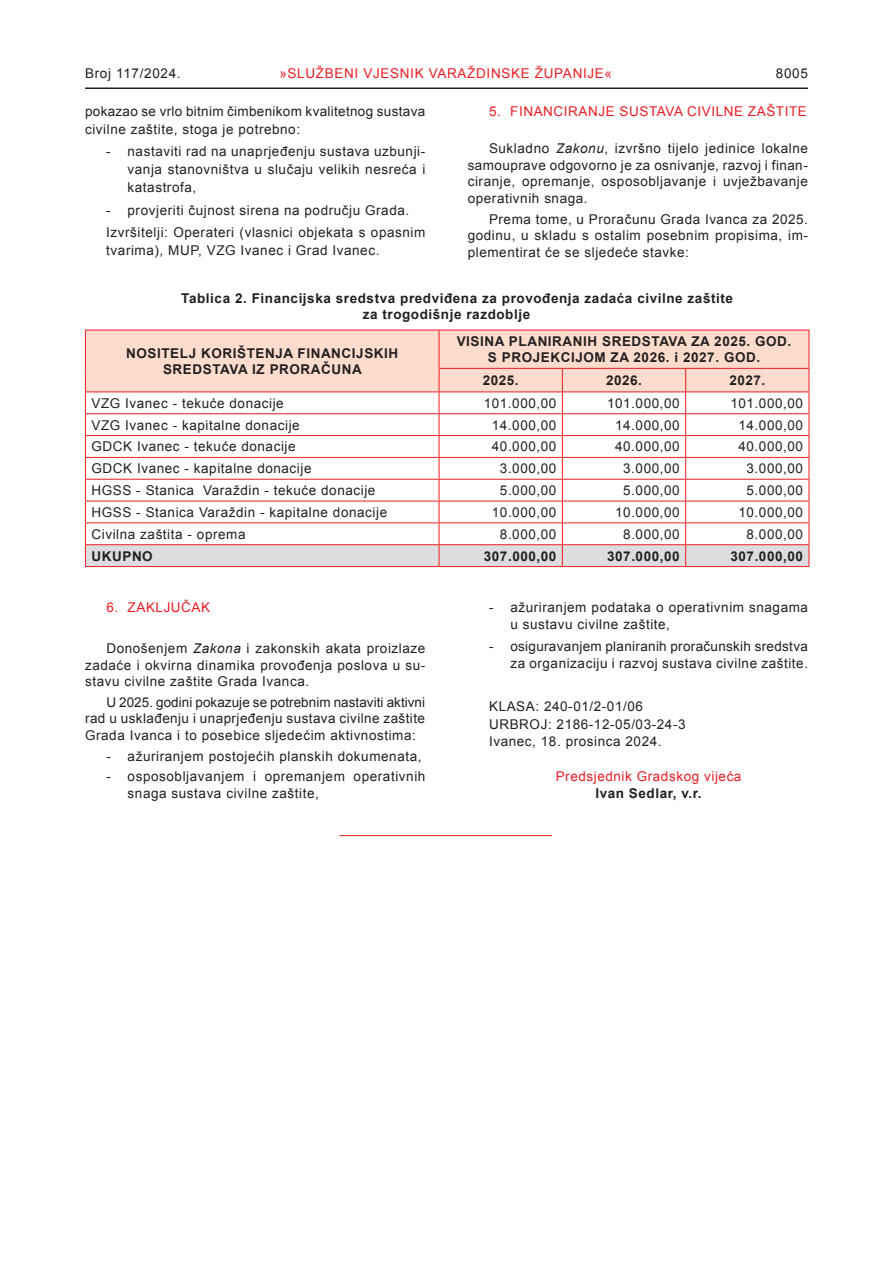
<style>
.page{position:relative;width:893px;height:1263px;background:#fff}
.page>*{position:absolute;margin:0;border:0;box-sizing:border-box;transform-origin:0 0}
.t1{font:13.5px/16.5px "Arial";letter-spacing:.04em;color:#231f20}
.t2{font:700 13.5px/16.5px "Arial";letter-spacing:.04em;color:#231f20;text-align:center}
.t3{font:13.5px "Arial";letter-spacing:.04em;color:#ee1d23}
.s1{font-style:italic}
</style>
<div class="page">
<hr style="left:85px;top:87px;width:723px;height:2px;background:#231f20">
<svg style="left:85px;top:330px;width:725px;height:236px"></svg>
<hr style="left:85px;top:566px;width:354px;height:1px;background:#ee1d23">
<hr style="left:439px;top:566px;width:123px;height:1px;background:#ee1d23">
<hr style="left:562px;top:566px;width:124px;height:1px;background:#ee1d23">
<hr style="left:686px;top:566px;width:123px;height:1px;background:#ee1d23">
<hr style="left:339px;top:835px;width:213px;height:1px;background:#ee1d23">
<p class="t1" style="left:85px;top:65px;width:97px">Broj 117/2024.</p>
<p class="t3" style="left:279px;top:64px;width:334px">»SLUŽBENI VJESNIK VARAŽDINSKE ŽUPANIJE«</p>
<p class="t1" style="left:776px;top:65px;width:34px">8005</p>
<p class="t1" style="left:85px;top:103px;width:342px;line-height:18px">pokazao se vrlo bitnim čimbenikom kvalitetnog sustava civilne zaštite, stoga je potrebno:</p>
<p class="t1" style="left:128px;top:143px;width:299px;line-height:18px;text-align:justify;text-indent:-21px">- nastaviti rad na unaprjeđenju sustava uzbunji&shy;vanja stanovništva u slučaju velikih nesreća i katastrofa,</p>
<p class="t1" style="left:106px;top:199px;width:321px;line-height:22.2px">- provjeriti čujnost sirena na području Grada.<br>Izvršitelji: Operateri (vlasnici objekata s opasnim</p>
<p class="t1" style="left:106px;top:242px;width:275px">tvarima), MUP, VZG Ivanec i Grad Ivanec.</p>
<p class="t3" style="left:489px;top:103px;width:319px">5. FINANCIRANJE SUSTAVA CIVILNE ZAŠTITE</p>
<p class="t1" style="left:468px;top:141px;width:342px;text-align:justify;text-indent:21px">Sukladno <span class="s1">Zakonu</span>, izvršno tijelo jedinice lokalne samouprave odgovorno je za osnivanje, razvoj i finan&shy;ciranje, opremanje, osposobljavanje i uvježbavanje operativnih snaga.</p>
<p class="t1" style="left:468px;top:211px;width:342px;text-align:justify;text-indent:21px">Prema tome, u Proračunu Grada Ivanca za 2025. godinu, u skladu s ostalim posebnim propisima, im&shy;plementirat će se sljedeće stavke:</p>
<p class="t2" style="left:363px;top:290px;width:372px;text-align:left;text-indent:-181px">Tablica 2. Financijska sredstva predviđena za provođenja zadaća civilne zaštite za trogodišnje razdoblje</p>
<p class="t2" style="left:126px;top:345px;width:274px">NOSITELJ KORIŠTENJA FINANCIJSKIH<br>SREDSTAVA IZ PRORAČUNA</p>
<p class="t2" style="left:457px;top:333px;width:336px">VISINA PLANIRANIH SREDSTAVA ZA 2025. GOD.<br>S PROJEKCIJOM ZA 2026. i 2027. GOD.</p>
<p class="t2" style="left:483px;top:372px;width:38px">2025.</p>
<p class="t2" style="left:606px;top:372px;width:38px">2026.</p>
<p class="t2" style="left:729px;top:372px;width:38px">2027.</p>
<p class="t1" style="left:91px;top:395px;width:194px">VZG Ivanec - tekuće donacije</p>
<p class="t1" style="left:484px;top:395px;width:74px">101.000,00</p>
<p class="t1" style="left:607px;top:395px;width:74px">101.000,00</p>
<p class="t1" style="left:730px;top:395px;width:74px">101.000,00</p>
<p class="t1" style="left:91px;top:417px;width:210px">VZG Ivanec - kapitalne donacije</p>
<p class="t1" style="left:492px;top:417px;width:66px">14.000,00</p>
<p class="t1" style="left:615px;top:417px;width:66px">14.000,00</p>
<p class="t1" style="left:738px;top:417px;width:66px">14.000,00</p>
<p class="t1" style="left:91px;top:439px;width:206px">GDCK Ivanec - tekuće donacije</p>
<p class="t1" style="left:492px;top:439px;width:66px">40.000,00</p>
<p class="t1" style="left:615px;top:439px;width:66px">40.000,00</p>
<p class="t1" style="left:738px;top:439px;width:66px">40.000,00</p>
<p class="t1" style="left:91px;top:460px;width:222px">GDCK Ivanec - kapitalne donacije</p>
<p class="t1" style="left:500px;top:460px;width:58px">3.000,00</p>
<p class="t1" style="left:623px;top:460px;width:58px">3.000,00</p>
<p class="t1" style="left:747px;top:460px;width:58px">3.000,00</p>
<p class="t1" style="left:91px;top:482px;width:285px">HGSS - Stanica Varaždin - tekuće donacije</p>
<p class="t1" style="left:500px;top:482px;width:58px">5.000,00</p>
<p class="t1" style="left:623px;top:482px;width:58px">5.000,00</p>
<p class="t1" style="left:747px;top:482px;width:58px">5.000,00</p>
<p class="t1" style="left:91px;top:504px;width:297px">HGSS - Stanica Varaždin - kapitalne donacije</p>
<p class="t1" style="left:492px;top:504px;width:66px">10.000,00</p>
<p class="t1" style="left:615px;top:504px;width:66px">10.000,00</p>
<p class="t1" style="left:738px;top:504px;width:66px">10.000,00</p>
<p class="t1" style="left:91px;top:526px;width:156px">Civilna zaštita - oprema</p>
<p class="t1" style="left:500px;top:526px;width:58px">8.000,00</p>
<p class="t1" style="left:623px;top:526px;width:58px">8.000,00</p>
<p class="t1" style="left:747px;top:526px;width:58px">8.000,00</p>
<p class="t2" style="left:91px;top:548px;width:63px">UKUPNO</p>
<p class="t2" style="left:484px;top:548px;width:74px">307.000,00</p>
<p class="t2" style="left:607px;top:548px;width:74px">307.000,00</p>
<p class="t2" style="left:730px;top:548px;width:74px">307.000,00</p>
<p class="t3" style="left:106px;top:598px;width:105px">6. ZAKLJUČAK</p>
<p class="t1" style="left:85px;top:640px;width:342px;text-align:justify;text-indent:21px">Donošenjem <span class="s1">Zakona</span> i zakonskih akata proizlaze zadaće i okvirna dinamika provođenja poslova u su&shy;stavu civilne zaštite Grada Ivanca.</p>
<p class="t1" style="left:85px;top:694px;width:342px;text-align:justify;text-indent:21px">U 2025. godini pokazuje se potrebnim nastaviti aktivni rad u usklađenju i unaprjeđenju sustava civilne zaštite Grada Ivanca i to posebice sljedećim aktivnostima:</p>
<p class="t1" style="left:106px;top:748px;width:317px">- ažuriranjem postojećih planskih dokumenata,</p>
<p class="t1" style="left:128px;top:768px;width:299px;text-indent:-21px">- osposobljavanjem i opremanjem operativnih snaga sustava civilne zaštite,</p>
<p class="t1" style="left:510px;top:598px;width:299px;line-height:17.4px;text-indent:-21px">- ažuriranjem podataka o operativnim snagama u sustavu civilne zaštite,</p>
<p class="t1" style="left:489px;top:637px;width:320px;line-height:17.4px;text-align:right">- osiguravanjem planiranih proračunskih sredstva za organizaciju i razvoj sustava civilne zaštite.</p>
<p class="t1" style="left:489px;top:698px;width:198px;line-height:17.4px">KLASA: 240-01/2-01/06<br>URBROJ: 2186-12-05/03-24-3<br>Ivanec, 18. prosinca 2024.</p>
<p class="t3" style="left:556px;top:767px;width:187px">Predsjednik Gradskog vijeća</p>
<p class="t2" style="left:595px;top:786px;width:108px">Ivan Sedlar, v.r.</p>
</div>
